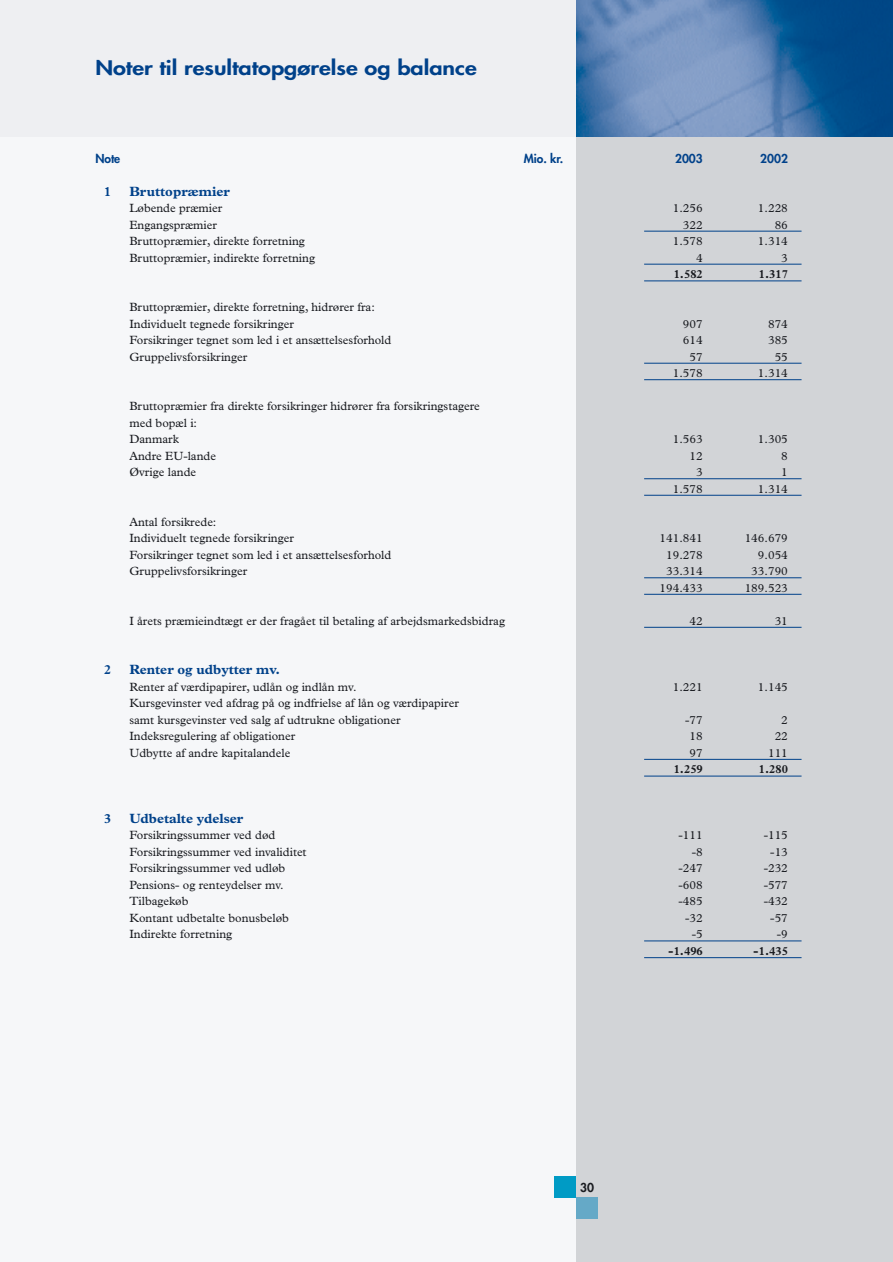
<style>
.page{position:relative;width:893px;height:1262px;background:#fff}
.page>*{position:absolute;margin:0;border:0;box-sizing:border-box;transform-origin:0 0}
.t1{font:800 19.5px "Futura";color:#00418a;scale:1.2 1}
.t2{font:700 13.5px "Plantin";color:#00418a}
.t3{font:12px/16.5px "Plantin";color:#191b20}
.t4{font:700 12px "Plantin";color:#191b20}
.t5{font:800 12px "Futura";color:#00418a}
.t6{font:800 12px "Futura";color:#191b20}
</style>
<div class="page">
<div style="left:0;top:0;width:576px;height:1261px;background:#f6f7f9"></div>
<div style="left:576px;top:136px;width:316px;height:1125px;background:#d2d4d7"></div>
<div style="left:0;top:0;width:577px;height:136px;background:#eeeff2"></div>
<hr style="left:644px;top:231px;width:157px;height:1px;background:#00418a">
<hr style="left:644px;top:264px;width:157px;height:1px;background:#00418a">
<hr style="left:644px;top:280px;width:157px;height:1px;background:#00418a">
<hr style="left:644px;top:363px;width:157px;height:1px;background:#00418a">
<hr style="left:644px;top:379px;width:157px;height:1px;background:#00418a">
<hr style="left:644px;top:478px;width:157px;height:1px;background:#00418a">
<hr style="left:644px;top:495px;width:157px;height:1px;background:#00418a">
<hr style="left:644px;top:577px;width:157px;height:1px;background:#00418a">
<hr style="left:644px;top:594px;width:157px;height:1px;background:#00418a">
<hr style="left:644px;top:627px;width:157px;height:1px;background:#00418a">
<hr style="left:644px;top:759px;width:157px;height:1px;background:#00418a">
<hr style="left:644px;top:775px;width:157px;height:1px;background:#00418a">
<hr style="left:644px;top:940px;width:157px;height:1px;background:#00418a">
<hr style="left:644px;top:957px;width:157px;height:1px;background:#00418a">
<div style="left:555px;top:1176px;width:21px;height:21px;background:#009bc5"></div>
<div style="left:576px;top:1197px;width:21px;height:22px;background:#65a9c7"></div>
<img style="left:576px;top:0;width:316px;height:136px">
<h1 class="t1" style="left:95px;top:58px;width:319px">Noter til resultatopgørelse og balance</h1>
<p class="t5" style="left:95px;top:152px;width:26px">Note</p>
<p class="t5" style="left:523px;top:152px;width:41px">Mio. kr.</p>
<p class="t5" style="left:675px;top:152px;width:29px">2003</p>
<p class="t5" style="left:760px;top:152px;width:29px">2002</p>
<p class="t2" style="left:104px;top:186px;width:9px">1</p>
<p class="t2" style="left:129px;top:186px;width:102px">Bruttopræmier</p>
<p class="t3" style="left:129px;top:201px;width:94px">Løbende præmier</p>
<p class="t3" style="left:672px;top:201px;width:31px">1.256</p>
<p class="t3" style="left:758px;top:201px;width:31px">1.228</p>
<p class="t3" style="left:129px;top:217px;width:89px">Engangspræmier</p>
<p class="t3" style="left:683px;top:217px;width:21px">322</p>
<p class="t3" style="left:774px;top:217px;width:15px">86</p>
<p class="t3" style="left:129px;top:234px;width:177px">Bruttopræmier, direkte forretning</p>
<p class="t3" style="left:672px;top:234px;width:31px">1.578</p>
<p class="t3" style="left:758px;top:234px;width:31px">1.314</p>
<p class="t3" style="left:129px;top:250px;width:187px">Bruttopræmier, indirekte forretning</p>
<p class="t3" style="left:696px;top:250px;width:8px">4</p>
<p class="t3" style="left:781px;top:250px;width:8px">3</p>
<p class="t4" style="left:673px;top:270px;width:31px">1.582</p>
<p class="t4" style="left:758px;top:270px;width:31px">1.317</p>
<p class="t3" style="left:129px;top:300px;width:247px">Bruttopræmier, direkte forretning, hidrører fra:<br>Individuelt tegnede forsikringer</p>
<p class="t3" style="left:683px;top:316px;width:21px">907</p>
<p class="t3" style="left:768px;top:316px;width:21px">874</p>
<p class="t3" style="left:129px;top:333px;width:263px">Forsikringer tegnet som led i et ansættelsesforhold</p>
<p class="t3" style="left:683px;top:333px;width:21px">614</p>
<p class="t3" style="left:768px;top:333px;width:21px">385</p>
<p class="t3" style="left:129px;top:349px;width:119px">Gruppelivsforsikringer</p>
<p class="t3" style="left:689px;top:349px;width:15px">57</p>
<p class="t3" style="left:774px;top:349px;width:15px">55</p>
<p class="t3" style="left:672px;top:366px;width:31px">1.578</p>
<p class="t3" style="left:758px;top:366px;width:31px">1.314</p>
<p class="t3" style="left:129px;top:399px;width:352px">Bruttopræmier fra direkte forsikringer hidrører fra forsikringstagere med bopæl i:<br>Danmark</p>
<p class="t3" style="left:672px;top:432px;width:31px">1.563</p>
<p class="t3" style="left:758px;top:432px;width:31px">1.305</p>
<p class="t3" style="left:129px;top:448px;width:88px">Andre EU-lande</p>
<p class="t3" style="left:689px;top:448px;width:15px">12</p>
<p class="t3" style="left:781px;top:448px;width:8px">8</p>
<p class="t3" style="left:129px;top:465px;width:68px">Øvrige lande</p>
<p class="t3" style="left:696px;top:465px;width:8px">3</p>
<p class="t3" style="left:781px;top:465px;width:8px">1</p>
<p class="t3" style="left:672px;top:481px;width:31px">1.578</p>
<p class="t3" style="left:758px;top:481px;width:31px">1.314</p>
<p class="t3" style="left:129px;top:514px;width:166px">Antal forsikrede:<br>Individuelt tegnede forsikringer</p>
<p class="t3" style="left:659px;top:531px;width:45px">141.841</p>
<p class="t3" style="left:744px;top:531px;width:45px">146.679</p>
<p class="t3" style="left:129px;top:547px;width:263px">Forsikringer tegnet som led i et ansættelsesforhold</p>
<p class="t3" style="left:666px;top:547px;width:38px">19.278</p>
<p class="t3" style="left:758px;top:547px;width:31px">9.054</p>
<p class="t3" style="left:129px;top:564px;width:119px">Gruppelivsforsikringer</p>
<p class="t3" style="left:666px;top:564px;width:38px">33.314</p>
<p class="t3" style="left:751px;top:564px;width:38px">33.790</p>
<p class="t3" style="left:659px;top:580px;width:45px">194.433</p>
<p class="t3" style="left:744px;top:580px;width:45px">189.523</p>
<p class="t3" style="left:129px;top:613px;width:377px">I årets præmieindtægt er der fragået til betaling af arbejdsmarkedsbidrag</p>
<p class="t3" style="left:689px;top:613px;width:15px">42</p>
<p class="t3" style="left:774px;top:613px;width:15px">31</p>
<p class="t2" style="left:104px;top:665px;width:9px">2</p>
<p class="t2" style="left:129px;top:665px;width:152px">Renter og udbytter mv.</p>
<p class="t3" style="left:129px;top:679px;width:229px">Renter af værdipapirer, udlån og indlån mv.</p>
<p class="t3" style="left:672px;top:679px;width:31px">1.221</p>
<p class="t3" style="left:758px;top:679px;width:31px">1.145</p>
<p class="t3" style="left:129px;top:696px;width:331px">Kursgevinster ved afdrag på og indfrielse af lån og værdipapirer samt kursgevinster ved salg af udtrukne obligationer</p>
<p class="t3" style="left:685px;top:712px;width:19px">-77</p>
<p class="t3" style="left:781px;top:712px;width:8px">2</p>
<p class="t3" style="left:129px;top:729px;width:167px">Indeksregulering af obligationer</p>
<p class="t3" style="left:689px;top:729px;width:15px">18</p>
<p class="t3" style="left:774px;top:729px;width:15px">22</p>
<p class="t3" style="left:129px;top:745px;width:162px">Udbytte af andre kapitalandele</p>
<p class="t3" style="left:689px;top:745px;width:15px">97</p>
<p class="t3" style="left:768px;top:745px;width:21px">111</p>
<p class="t4" style="left:673px;top:765px;width:31px">1.259</p>
<p class="t4" style="left:758px;top:765px;width:31px">1.280</p>
<p class="t2" style="left:104px;top:813px;width:9px">3</p>
<p class="t2" style="left:129px;top:813px;width:115px">Udbetalte ydelser</p>
<p class="t3" style="left:129px;top:828px;width:147px">Forsikringssummer ved død</p>
<p class="t3" style="left:678px;top:828px;width:26px">-111</p>
<p class="t3" style="left:763px;top:828px;width:26px">-115</p>
<p class="t3" style="left:129px;top:844px;width:179px">Forsikringssummer ved invaliditet</p>
<p class="t3" style="left:691px;top:844px;width:13px">-8</p>
<p class="t3" style="left:770px;top:844px;width:19px">-13</p>
<p class="t3" style="left:129px;top:861px;width:157px">Forsikringssummer ved udløb</p>
<p class="t3" style="left:678px;top:861px;width:26px">-247</p>
<p class="t3" style="left:763px;top:861px;width:26px">-232</p>
<p class="t3" style="left:129px;top:877px;width:156px">Pensions- og renteydelser mv.</p>
<p class="t3" style="left:678px;top:877px;width:26px">-608</p>
<p class="t3" style="left:763px;top:877px;width:26px">-577</p>
<p class="t3" style="left:129px;top:894px;width:61px">Tilbagekøb</p>
<p class="t3" style="left:678px;top:894px;width:26px">-485</p>
<p class="t3" style="left:763px;top:894px;width:26px">-432</p>
<p class="t3" style="left:129px;top:910px;width:161px">Kontant udbetalte bonusbeløb</p>
<p class="t3" style="left:685px;top:910px;width:19px">-32</p>
<p class="t3" style="left:770px;top:910px;width:19px">-57</p>
<p class="t3" style="left:129px;top:927px;width:104px">Indirekte forretning</p>
<p class="t3" style="left:691px;top:927px;width:13px">-5</p>
<p class="t3" style="left:777px;top:927px;width:13px">-9</p>
<p class="t4" style="left:668px;top:946px;width:36px">-1.496</p>
<p class="t4" style="left:753px;top:946px;width:36px">-1.435</p>
<p class="t6" style="left:580px;top:1181px;width:15px">30</p>
</div>
